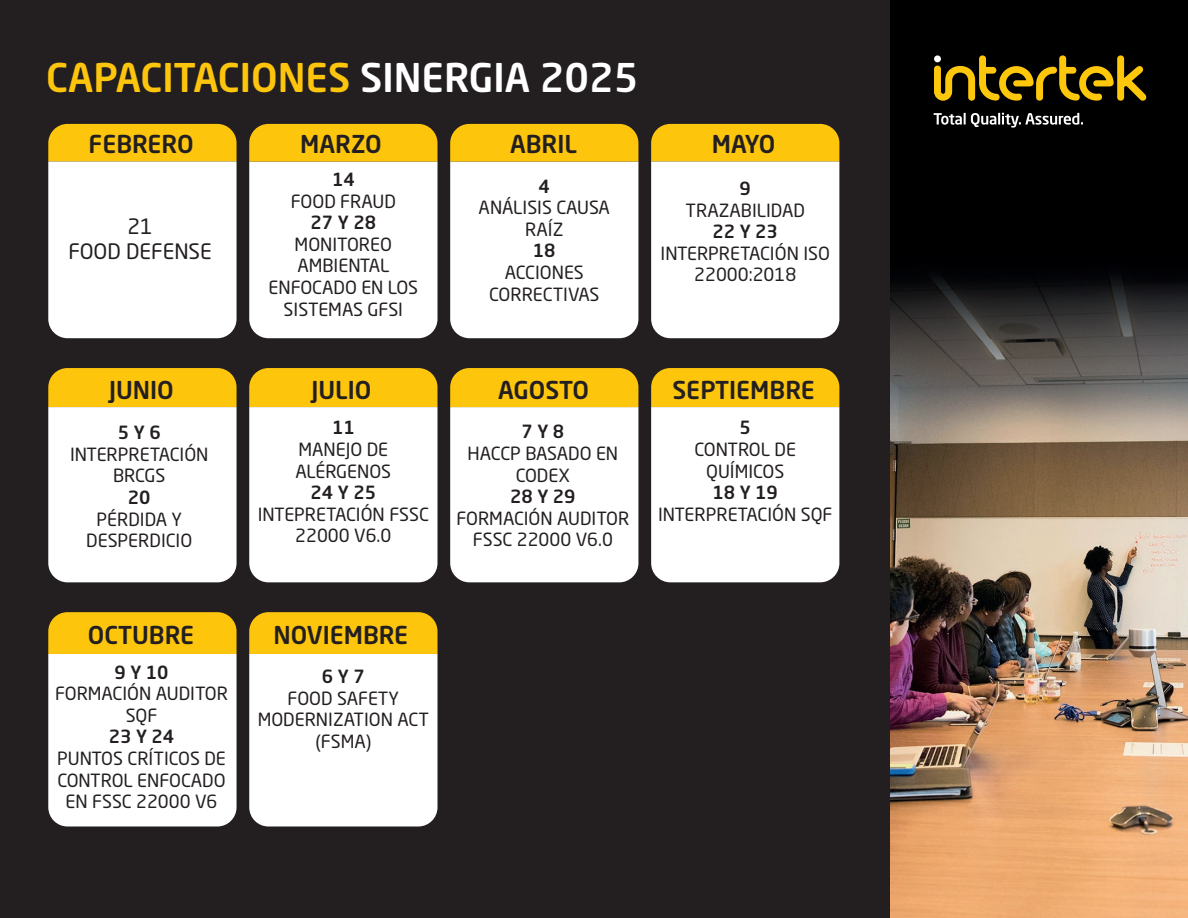
<style>
.page{position:relative;width:1188px;height:918px;background:#231f20}
.page>*{position:absolute;margin:0;border:0;box-sizing:border-box;transform-origin:0 0}
.t1{font:500 39.15px "Neo Sans Std";color:#fec50d}
.t2{font:500 24.3px "Neo Sans Std";color:#231f20}
.t3{font:21px/25.2px "Neo Sans Std";color:#231f20;text-align:center}
.t4{font:18px/21.6px "Neo Sans Std";color:#231f20;text-align:center}
.t5{font:500 18px "Neo Sans Std";color:#231f20}
.s1{color:#fff}
</style>
<div class="page">
<svg style="left:48px;top:124px;width:189px;height:214px;background:#fcf2d3"></svg>
<svg style="left:249px;top:124px;width:189px;height:214px;background:#fcf2d2"></svg>
<svg style="left:450px;top:124px;width:188px;height:214px;background:#fcf2d3"></svg>
<svg style="left:651px;top:124px;width:188px;height:214px;background:#fcf2d3"></svg>
<svg style="left:48px;top:368px;width:189px;height:214px;background:#fcf2d1"></svg>
<svg style="left:249px;top:368px;width:189px;height:214px;background:#fcf2d1"></svg>
<svg style="left:450px;top:368px;width:188px;height:214px;background:#fcf2d1"></svg>
<svg style="left:651px;top:368px;width:188px;height:214px;background:#fcf2d1"></svg>
<svg style="left:48px;top:612px;width:189px;height:214px;background:#fcf1ce"></svg>
<svg style="left:249px;top:612px;width:189px;height:214px;background:#fcf1ce"></svg>
<img style="left:891px;top:0;width:297px;height:918px">
<svg style="left:934px;top:113px;width:149px;height:15px;background:#4f4f4f"></svg>
<svg style="left:934px;top:55px;width:212px;height:46px;background:#5f4b06"></svg>
<h1 class="t1" style="left:46px;top:52px;width:594px">CAPACITACIONES <span class="s1">SINERGIA 2025</span></h1>
<h2 class="t2" style="left:88px;top:129px;width:107px">FEBRERO</h2>
<h2 class="t2" style="left:300px;top:129px;width:83px">MARZO</h2>
<h2 class="t2" style="left:510px;top:129px;width:69px">ABRIL</h2>
<h2 class="t2" style="left:712px;top:129px;width:65px">MAYO</h2>
<p class="t3" style="left:68px;top:214px;width:145px">21<br>FOOD DEFENSE</p>
<p class="t5" style="left:332px;top:168px;width:24px">14</p>
<p class="t4" style="left:291px;top:190px;width:107px">FOOD FRAUD</p>
<p class="t5" style="left:311px;top:211px;width:67px">27 Y 28</p>
<p class="t4" style="left:269px;top:233px;width:151px">MONITOREO<br>AMBIENTAL<br>ENFOCADO EN LOS<br>SISTEMAS GFSI</p>
<p class="t5" style="left:539px;top:175px;width:13px">4</p>
<p class="t4" style="left:479px;top:197px;width:133px">ANÁLISIS CAUSA<br>RAÍZ</p>
<p class="t5" style="left:533px;top:239px;width:24px">18</p>
<p class="t4" style="left:489px;top:261px;width:112px">ACCIONES<br>CORRECTIVAS</p>
<p class="t5" style="left:740px;top:177px;width:13px">9</p>
<p class="t4" style="left:686px;top:199px;width:121px">TRAZABILIDAD</p>
<p class="t5" style="left:713px;top:220px;width:67px">22 Y 23</p>
<p class="t4" style="left:661px;top:242px;width:171px">INTERPRETACIÓN ISO<br>22000:2018</p>
<h2 class="t2" style="left:109px;top:375px;width:66px">JUNIO</h2>
<h2 class="t2" style="left:311px;top:375px;width:61px">JULIO</h2>
<h2 class="t2" style="left:498px;top:375px;width:92px">AGOSTO</h2>
<h2 class="t2" style="left:672px;top:375px;width:144px">SEPTIEMBRE</h2>
<p class="t5" style="left:118px;top:421px;width:44px">5 Y 6</p>
<p class="t4" style="left:70px;top:443px;width:140px">INTERPRETACIÓN<br>BRCGS</p>
<p class="t5" style="left:128px;top:486px;width:24px">20</p>
<p class="t4" style="left:86px;top:508px;width:108px">PÉRDIDA Y<br>DESPERDICIO</p>
<p class="t5" style="left:332px;top:416px;width:24px">11</p>
<p class="t4" style="left:295px;top:438px;width:97px;text-align:left">MANEJO DE<br>ALÉRGENOS</p>
<p class="t5" style="left:311px;top:481px;width:67px">24 Y 25</p>
<p class="t4" style="left:258px;top:503px;width:173px">INTEPRETACIÓN FSSC<br>22000 V6.0</p>
<p class="t5" style="left:522px;top:420px;width:44px">7 Y 8</p>
<p class="t4" style="left:468px;top:442px;width:152px">HACCP BASADO EN<br>CODEX</p>
<p class="t5" style="left:510px;top:485px;width:67px">28 Y 29</p>
<p class="t4" style="left:456px;top:507px;width:174px">FORMACIÓN AUDITOR<br>FSSC 22000 V6.0</p>
<p class="t5" style="left:740px;top:416px;width:13px">5</p>
<p class="t4" style="left:695px;top:438px;width:103px">CONTROL DE<br>QUÍMICOS</p>
<p class="t5" style="left:713px;top:481px;width:67px">18 Y 19</p>
<p class="t4" style="left:658px;top:503px;width:176px">INTERPRETACIÓN SQF</p>
<h2 class="t2" style="left:88px;top:620px;width:108px">OCTUBRE</h2>
<h2 class="t2" style="left:274px;top:620px;width:136px">NOVIEMBRE</h2>
<p class="t5" style="left:115px;top:661px;width:56px">9 Y 10</p>
<p class="t4" style="left:55px;top:683px;width:174px">FORMACIÓN AUDITOR<br>SQF</p>
<p class="t5" style="left:109px;top:725px;width:67px">23 Y 24</p>
<p class="t4" style="left:57px;top:747px;width:170px">PUNTOS CRÍTICOS DE<br>CONTROL ENFOCADO<br>EN FSSC 22000 V6</p>
<p class="t5" style="left:322px;top:665px;width:44px">6 Y 7</p>
<p class="t4" style="left:258px;top:687px;width:173px">FOOD SAFETY<br>MODERNIZATION ACT (FSMA)</p>
</div>
